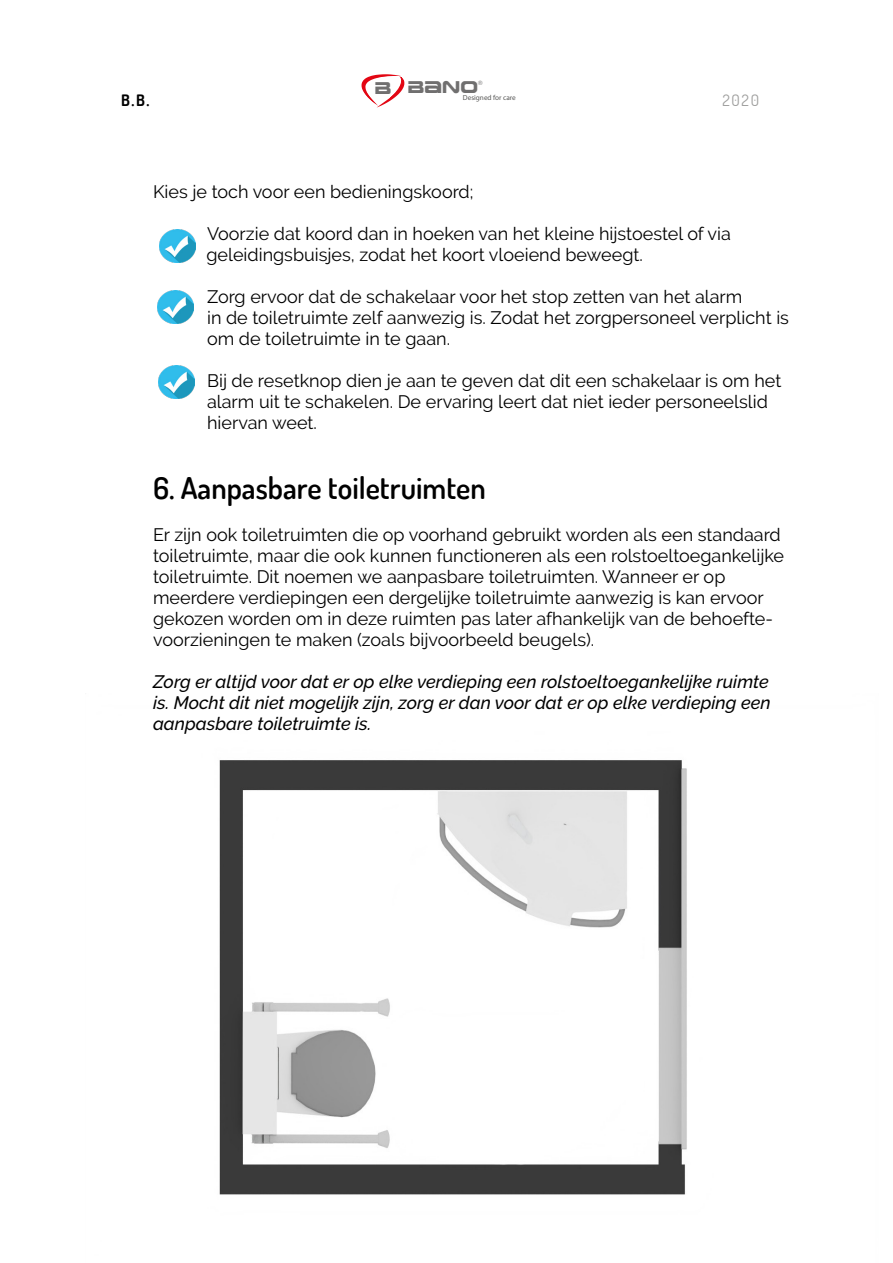
<style>
.page{position:relative;width:893px;height:1263px;background:#fff}
.page>*{position:absolute;margin:0;border:0;box-sizing:border-box;transform-origin:0 0}
.t1{font:600 30px "Dosis";color:#000}
.t2{font:18px/21px "Raleway";color:#000}
.t3{font:italic 500 18px/21px "Raleway";color:#000;text-align:justify}
.t4{font:16.8px "Earth Normal";color:#706f6f}
.t5{font:700 15.75px "Dosis";color:#000}
.t6{font:15.75px "Dosis";color:#9d9d9c}
.t7{font:7.2px "Myriad Pro";color:#575756}
.t8{font:6px "Helvetica";color:#706f6f}
</style>
<div class="page">
<svg style="left:361px;top:74px;width:44px;height:34px"></svg>
<img style="left:219px;top:760px;width:468px;height:435px">
<img style="left:159px;top:230px;width:36px;height:32px">
<img style="left:157px;top:290px;width:37px;height:33px">
<img style="left:159px;top:366px;width:36px;height:32px">
<p class="t4" style="left:375px;top:76px;width:105px">B BANO</p>
<p class="t8" style="left:478px;top:78px;width:6px">®</p>
<p class="t7" style="left:463px;top:93px;width:54px">Designed for care</p>
<p class="t5" style="left:121px;top:90px;width:30px">B.B.</p>
<p class="t6" style="left:723px;top:90px;width:38px">2020</p>
<p class="t2" style="left:153px;top:181px;width:322px">Kies je toch voor een bedieningskoord;</p>
<p class="t2" style="left:206px;top:223px;width:526px">Voorzie dat koord dan in hoeken van het kleine hijstoestel of via geleidingsbuisjes, zodat het koort vloeiend beweegt.</p>
<p class="t2" style="left:207px;top:286px;width:583px">Zorg ervoor dat de schakelaar voor het stop zetten van het alarm<br>in de toiletruimte zelf aanwezig is. Zodat het zorgpersoneel verplicht is om de toiletruimte in te gaan.</p>
<p class="t2" style="left:207px;top:370px;width:576px">Bij de resetknop dien je aan te geven dat dit een schakelaar is om het alarm uit te schakelen. De ervaring leert dat niet ieder personeelslid hiervan weet.</p>
<h1 class="t1" style="left:153px;top:469px;width:334px">6. Aanpasbare toiletruimten</h1>
<p class="t2" style="left:153px;top:524px;width:632px">Er zijn ook toiletruimten die op voorhand gebruikt worden als een standaard toiletruimte, maar die ook kunnen functioneren als een rolstoeltoegankelijke toiletruimte. Dit noemen we aanpasbare toiletruimten. Wanneer er op meerdere verdiepingen een dergelijke toiletruimte aanwezig is kan ervoor gekozen worden om in deze ruimten pas later afhankelijk van de behoefte&shy;voorzieningen te maken (zoals bijvoorbeeld beugels).</p>
<p class="t3" style="left:153px;top:671px;width:619px">Zorg er altijd voor dat er op elke verdieping een rolstoeltoegankelijke ruimte is. Mocht dit niet mogelijk zijn, zorg er dan voor dat er op elke verdieping een aanpasbare toiletruimte is.</p>
</div>
